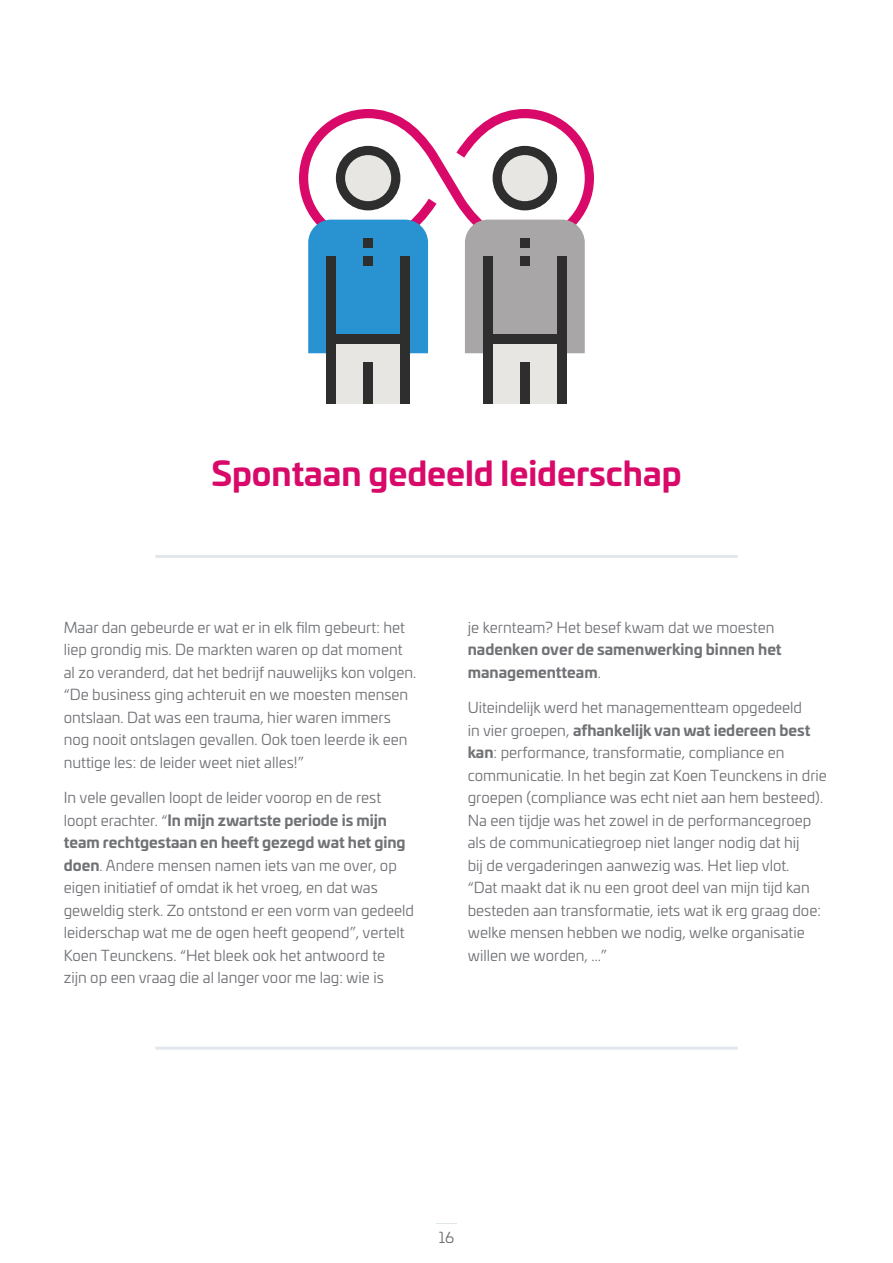
<style>
.page{position:relative;width:893px;height:1263px;background:#fff}
.page>*{position:absolute;margin:0;border:0;box-sizing:border-box;transform-origin:0 0}
.t1{font:700 33px "Univia Pro";color:#d80969}
.t2{font:15px/22.5px "Univia Pro";color:#707276}
.t3{font:700 15px/22.5px "Univia Pro";color:#707276}
.s1{font-weight:700}
.s2{font-weight:400}
</style>
<div class="page">
<svg style="left:436px;top:1223px;width:21px;height:1px"></svg>
<hr style="left:155px;top:555px;width:583px;height:3px;background:#e1e7ec">
<hr style="left:155px;top:1047px;width:583px;height:3px;background:#e1e7ec">
<div style="left:331px;top:339px;width:74px;height:65px;background:#e8e6e3"></div>
<div style="left:363px;top:362px;width:10px;height:42px;background:#2e2e2e"></div>
<div style="left:327px;top:256px;width:9px;height:148px;background:#2e2e2e"></div>
<div style="left:400px;top:256px;width:10px;height:148px;background:#2e2e2e"></div>
<div style="left:488px;top:339px;width:74px;height:65px;background:#e8e6e3"></div>
<div style="left:520px;top:362px;width:9px;height:42px;background:#2e2e2e"></div>
<div style="left:483px;top:256px;width:10px;height:148px;background:#2e2e2e"></div>
<div style="left:557px;top:256px;width:9px;height:148px;background:#2e2e2e"></div>
<svg style="left:299px;top:109px;width:295px;height:244px"></svg>
<h1 class="t1" style="left:211px;top:447px;width:472px">Spontaan gedeeld leiderschap</h1>
<p class="t2" style="left:64px;top:615px;width:354px">Maar dan gebeurde er wat er in elk film gebeurt: het liep grondig mis. De markten waren op dat moment al zo veranderd, dat het bedrijf nauwelijks kon volgen. “De business ging achteruit en we moesten mensen ontslaan. Dat was een trauma, hier waren immers nog nooit ontslagen gevallen. Ook toen leerde ik een nuttige les: de leider weet niet alles!”</p>
<p class="t2" style="left:64px;top:786px;width:352px">In vele gevallen loopt de leider voorop en de rest loopt erachter. “<span class="s1">In mijn zwartste periode is mijn team rechtgestaan en heeft gezegd wat het ging doen</span>. Andere mensen namen iets van me over, op eigen initiatief of omdat ik het vroeg, en dat was geweldig sterk. Zo ontstond er een vorm van gedeeld leiderschap wat me de ogen heeft geopend”, vertelt Koen Teunckens. “Het bleek ook het antwoord te<br>zijn op een vraag die al langer voor me lag: wie is</p>
<p class="t2" style="left:468px;top:615px;width:308px">je kernteam? Het besef kwam dat we moesten</p>
<p class="t3" style="left:468px;top:637px;width:315px">nadenken over de samenwerking binnen het managementteam<span class="s2">.</span></p>
<p class="t2" style="left:468px;top:696px;width:361px">Uiteindelijk werd het managementteam opgedeeld<br>in vier groepen, <span class="s1">afhankelijk van wat iedereen best kan</span>: performance, transformatie, compliance en communicatie. In het begin zat Koen Teunckens in drie groepen (compliance was echt niet aan hem besteed).<br>Na een tijdje was het zowel in de performancegroep als de communicatiegroep niet langer nodig dat hij<br>bij de vergaderingen aanwezig was. Het liep vlot.<br>“Dat maakt dat ik nu een groot deel van mijn tijd kan besteden aan transformatie, iets wat ik erg graag doe: welke mensen hebben we nodig, welke organisatie willen we worden, ...”</p>
<p class="t2" style="left:439px;top:1226px;width:17px">16</p>
</div>
